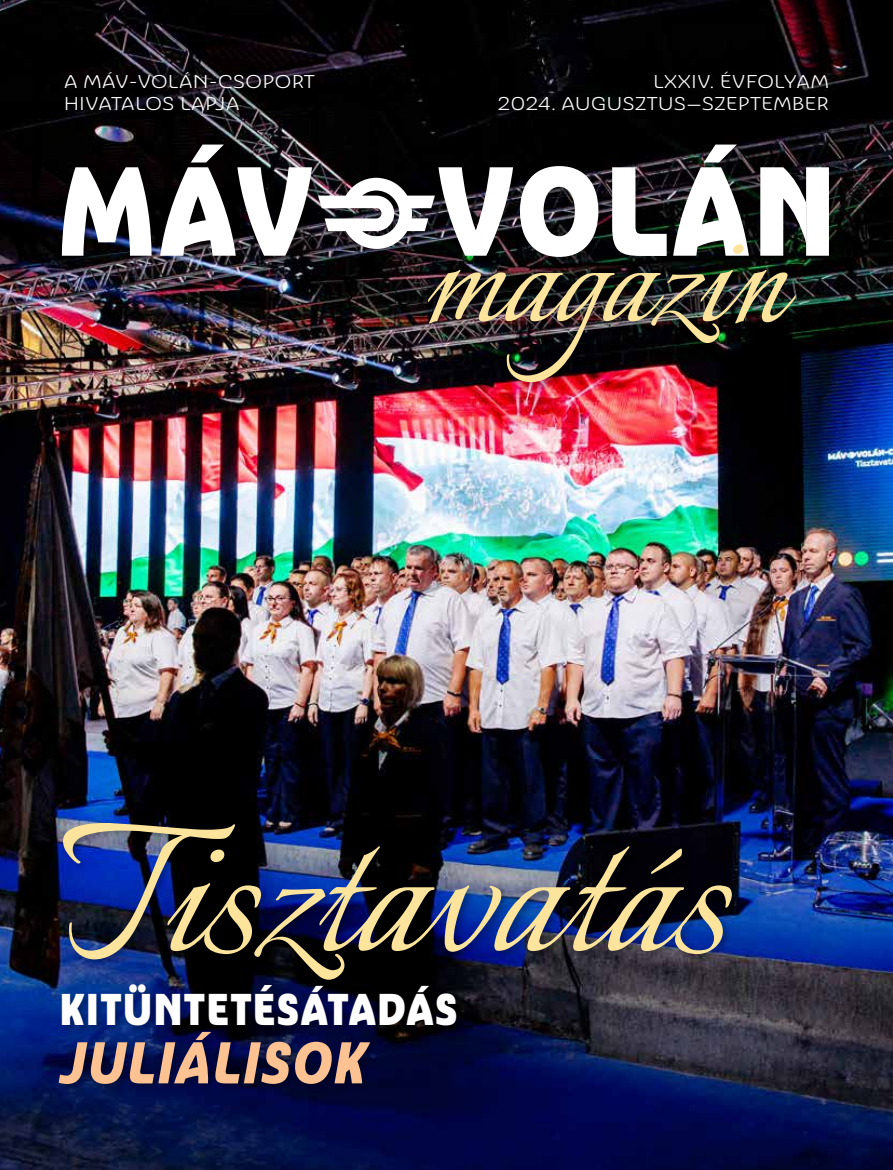
<style>
.page{position:relative;width:893px;height:1170px;background:#fff}
.page>*{position:absolute;margin:0;border:0;box-sizing:border-box;transform-origin:0 0}
.t1{font:231px "Italianno";color:#fce49d}
.t2{font:175.05px "Italianno";color:#fce49d}
.t3{font:122.7px "Ashemore Con Bla";letter-spacing:.05em;color:#fff}
.t4{font:57px "Ashemore Con Bla It";letter-spacing:.05em;color:#fcc291}
.t5{font:43.2px "Ashemore Con Bla";letter-spacing:.05em;color:#fff}
.t6{font:expanded 18px/21.6px "Ashemore";color:#fff}
</style>
<div class="page">
<img style="left:0;top:0;width:893px;height:1169px">
<div style="left:58px;top:140px;width:783px;height:254px;background:#000;opacity:.3"></div>
<svg style="left:318px;top:178px;width:117px;height:71px"></svg>
<div style="left:57px;top:820px;width:684px;height:272px;background:#000;opacity:.3"></div>
<p class="t6" style="left:64px;top:71px;width:252px">A MÁV-VOLÁN-CSOPORT<br>HIVATALOS LAPJA</p>
<p class="t6" style="left:498px;top:71px;width:333px;text-align:right">LXXIV. ÉVFOLYAM<br>2024. AUGUSZTUS–SZEPTEMBER</p>
<h3 class="t3" style="left:59px;top:136px;width:777px">MÁV VOLÁN</h3>
<h2 class="t2" style="left:422px;top:158px;width:365px">magazin</h2>
<h1 class="t1" style="left:60px;top:735px;width:670px">Tisztavatás</h1>
<h3 class="t5" style="left:60px;top:982px;width:398px">KITÜNTETÉSÁTADÁS</h3>
<h3 class="t4" style="left:60px;top:1027px;width:306px">JULIÁLISOK</h3>
</div>
